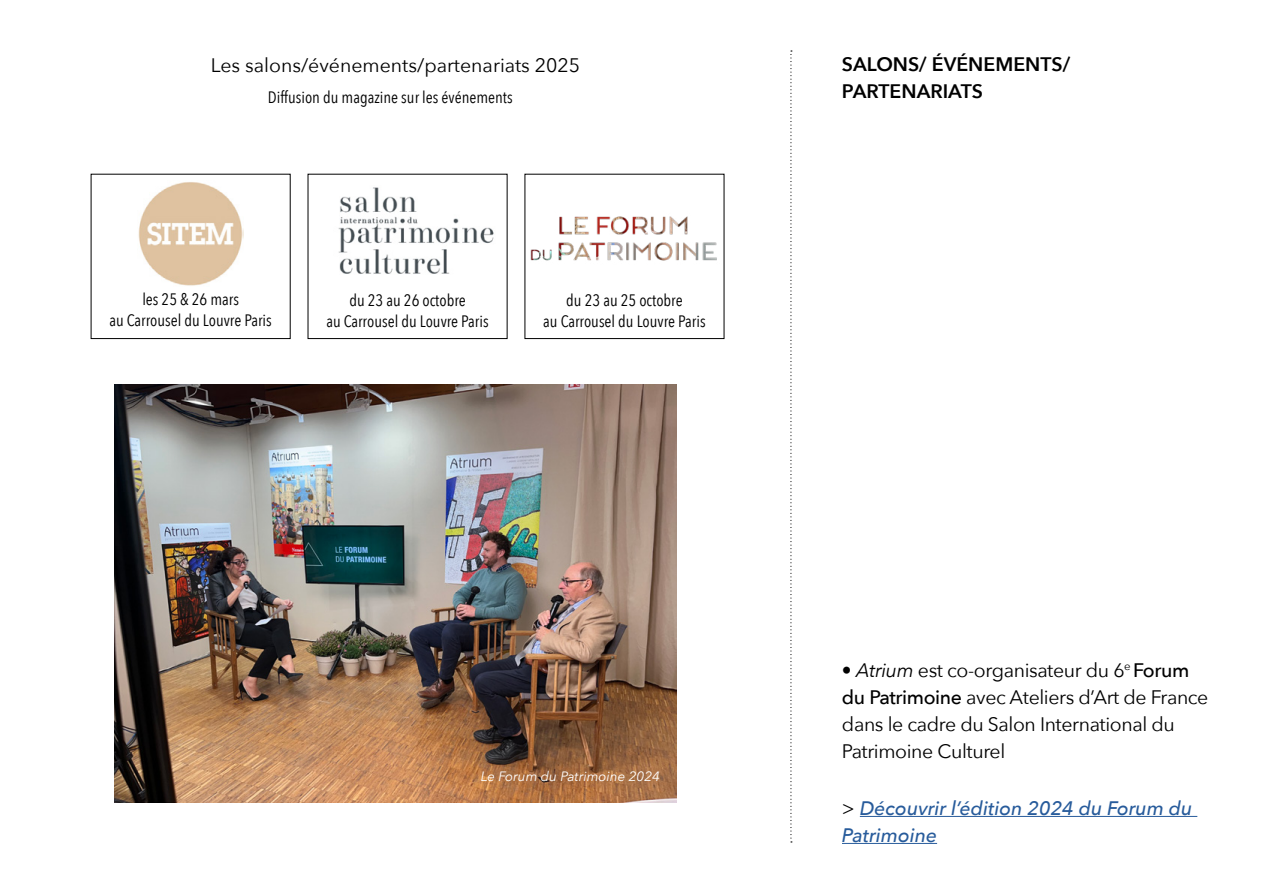
<style>
.page{position:relative;width:1263px;height:893px;background:#fff}
.page>*{position:absolute;margin:0;border:0;box-sizing:border-box;transform-origin:0 0}
.t1{font:19.5px/27px "Avenir Next";letter-spacing:-.02em;color:#000}
.t2{font:italic 500 19.5px/27px "Avenir Next";color:#275b9b}
.t3{font:19.5px "Avenir Next";color:#000}
.t4{font:600 19.5px/27px "Avenir Next";color:#000}
.t5{font:16.5px/21px "Avenir Next Condensed";color:#000;text-align:center}
.t6{font:italic 13.5px "Avenir Next";color:#fff}
.s1{font-style:italic}
.s2{font-weight:500}
.s3{font-weight:400;color:#000}
</style>
<div class="page">
<svg style="left:790px;top:50px;width:2px;height:792px"></svg>
<img style="left:338px;top:187px;width:156px;height:87px">
<div style="left:524px;top:174px;width:200px;height:165px;border:1px solid #000"></div>
<img style="left:138px;top:182px;width:106px;height:104px">
<img style="left:524px;top:181px;width:199px;height:112px">
<img style="left:115px;top:384px;width:561px;height:418px">
<hr style="left:860px;top:816px;width:337px;height:1px;background:#275b9b">
<hr style="left:842px;top:843px;width:95px;height:1px;background:#275b9b">
<p class="t3" style="left:211px;top:49px;width:371px">Les salons/événements/partenariats 2025</p>
<p class="t5" style="left:268px;top:86px;width:246px">Diffusion du magazine sur les événements</p>
<p class="t5" style="left:109px;top:288px;width:164px">les 25 &amp; 26 mars<br>au Carrousel du Louvre Paris</p>
<p class="t5" style="left:326px;top:289px;width:164px">du 23 au 26 octobre<br>au Carrousel du Louvre Paris</p>
<p class="t5" style="left:543px;top:289px;width:164px">du 23 au 25 octobre<br>au Carrousel du Louvre Paris</p>
<p class="t6" style="left:481px;top:765px;width:181px">Le Forum du Patrimoine 2024</p>
<p class="t4" style="left:842px;top:50px;width:230px">SALONS/ ÉVÉNEMENTS/<br>PARTENARIATS</p>
<p class="t1" style="left:842px;top:655px;width:368px"><span class="s1">• Atrium</span> est co-organisateur du 6<sup>e</sup> <span class="s2">Forum du Patrimoine</span> avec Ateliers d’Art de France dans le cadre du Salon International du Patrimoine Culturel</p>
<p class="t2" style="left:842px;top:794px;width:352px"><span class="s3">&gt;</span> Découvrir l’édition 2024 du Forum du<br>Patrimoine</p>
</div>
